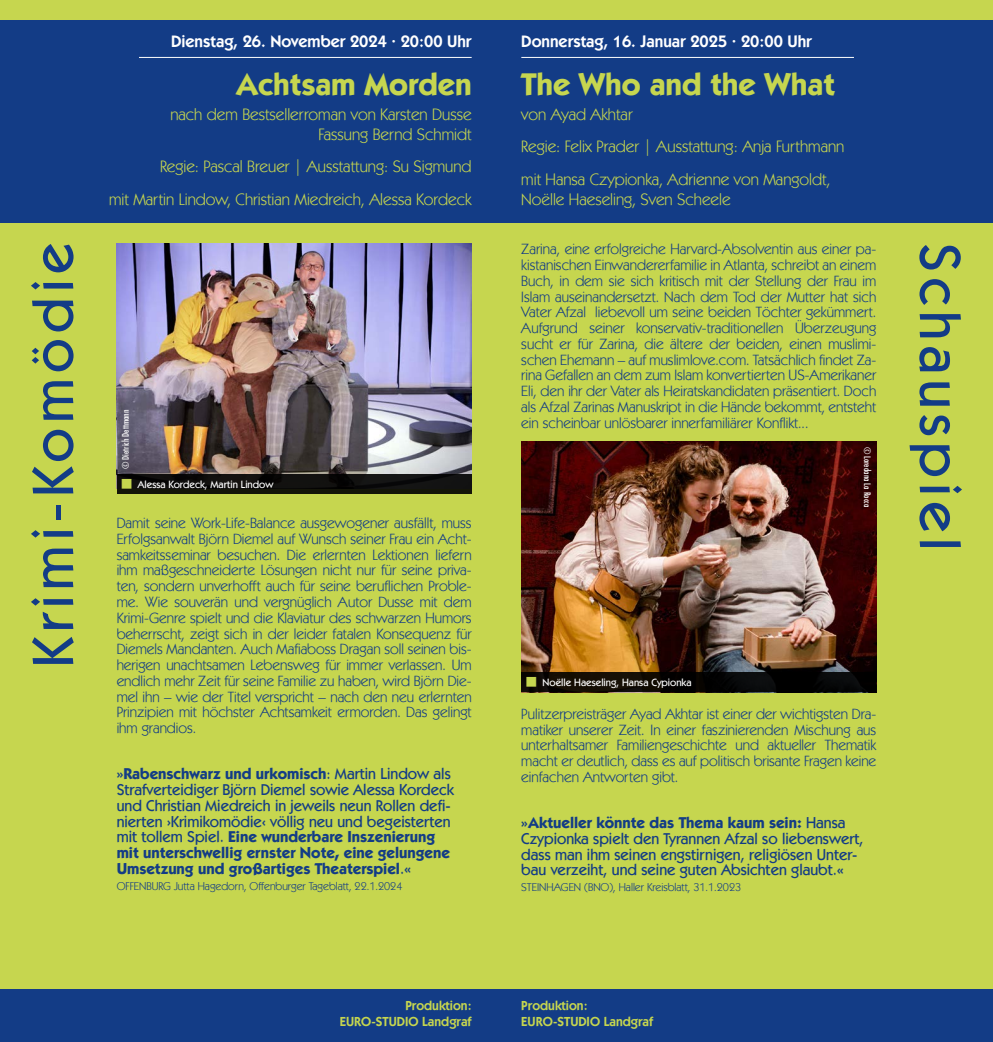
<style>
.page{position:relative;width:993px;height:1042px;background:#fff}
.page>*{position:absolute;margin:0;border:0;box-sizing:border-box;transform-origin:0 0}
.t1{font:500 57.75px "Kabel IT Cby BT";letter-spacing:.1em;color:#133c86}
.t2{font:700 31.5px "Kabel IT Cby BT";color:#c6d64f}
.t3{font:16.62px/32.4px "Kabel IT Cby BT";color:#c6d64f;text-align:right}
.t4{font:600 16.62px "Kabel IT Cby BT";color:#fff}
.t5{font:500 15.75px/15.8px "Kabel IT Cby BT";color:#133c86}
.t6{font:14.88px/15.8px "Kabel IT Cby BT";color:#133c86;text-align:justify}
.t7{font:600 13.12px/15.8px "Kabel IT Cby BT";color:#c6d64f;text-align:right}
.t8{font:11.38px "Kabel IT Cby BT";color:#133c86}
.t9{font:500 10.5px "Kabel IT Cby BT";color:#fff}
.t10{font:500 condensed 8.75px "Futura";color:#fff}
.s1{color:#c6d64f}
.s2{font-weight:700}
</style>
<div class="page">
<div style="left:0;top:0;width:992px;height:1042px;background:#c6d64f"></div>
<div style="left:0;top:20px;width:992px;height:203px;background:#133c86"></div>
<hr style="left:139px;top:57px;width:332px;height:1px;background:#fff">
<hr style="left:521px;top:57px;width:332px;height:1px;background:#fff">
<div style="left:0;top:990px;width:992px;height:52px;background:#133c86"></div>
<img style="left:521px;top:441px;width:355px;height:231px">
<div style="left:521px;top:672px;width:355px;height:20px;background:linear-gradient(to right,#130c03,#000306)"></div>
<img style="left:117px;top:243px;width:354px;height:231px">
<div style="left:117px;top:474px;width:354px;height:20px;background:linear-gradient(to right,#0d0c08,#11120f)"></div>
<p class="t4" style="left:171px;top:31px;width:302px">Dienstag, 26. November 2024 · 20:00 Uhr</p>
<h2 class="t2" style="left:236px;top:64px;width:237px">Achtsam Morden</h2>
<p class="t3" style="left:170px;top:104px;width:303px;line-height:19.9px">nach dem Bestsellerroman von Karsten Dusse<br>Fassung Bernd Schmidt</p>
<p class="t3" style="left:109px;top:150px;width:364px">Regie: Pascal Breuer | Ausstattung: Su Sigmund<br>mit Martin Lindow, Christian Miedreich, Alessa Kordeck</p>
<p class="t4" style="left:521px;top:31px;width:292px">Donnerstag, 16. Januar 2025 · 20:00 Uhr</p>
<h2 class="t2" style="left:521px;top:64px;width:315px">The Who and the What</h2>
<p class="t3" style="left:521px;top:98px;width:324px;text-align:left">von Ayad Akhtar<br>Regie: Felix Prader | Ausstattung: Anja Furthmann mit Hansa Czypionka, Adrienne von Mangoldt,</p>
<p class="t3" style="left:521px;top:182px;width:211px">Noëlle Haeseling, Sven Scheele</p>
<p class="t6" style="left:521px;top:241px;width:356px">Zarina, eine erfolgreiche Harvard-Absolventin aus einer pa&shy;kistanischen Einwandererfamilie in Atlanta, schreibt an einem Buch, in dem sie sich kritisch mit der Stellung der Frau im Islam auseinandersetzt. Nach dem Tod der Mutter hat sich Vater Afzal liebevoll um seine beiden Töchter gekümmert.<br>Aufgrund seiner konservativ-traditionellen Überzeugung sucht er für Zarina, die ältere der beiden, einen muslimi&shy;schen Ehemann – auf muslimlove.com. Tatsächlich findet Za&shy;rina Gefallen an dem zum Islam konvertierten US-Amerikaner Eli, den ihr der Vater als Heiratskandidaten präsentiert. Doch als Afzal Zarinas Manuskript in die Hände bekommt, entsteht ein scheinbar unlösbarer innerfamiliärer Konflikt...</p>
<h1 class="t1" style="left:17px;top:667px;width:426px;rotate:-90deg">Krimi-Komödie</h1>
<h1 class="t1" style="left:975px;top:243px;width:309px;rotate:90deg">Schauspiel</h1>
<p class="t10" style="left:120px;top:469px;width:61px;rotate:-90deg">© Dietrich Dettmann</p>
<p class="t10" style="left:872px;top:446px;width:62px;rotate:90deg">© Loredana La Rocca</p>
<p class="t9" style="left:122px;top:478px;width:153px"><span class="s1">■</span> Alessa Kordeck, Martin Lindow</p>
<p class="t6" style="left:117px;top:515px;width:356px">Damit seine Work-Life-Balance ausgewogener ausfällt, muss Erfolgsanwalt Björn Diemel auf Wunsch seiner Frau ein Acht&shy;samkeitsseminar besuchen. Die erlernten Lektionen liefern ihm maßgeschneiderte Lösungen nicht nur für seine priva&shy;ten, sondern unverhofft auch für seine beruflichen Proble&shy;me. Wie souverän und vergnüglich Autor Dusse mit dem Krimi-Genre spielt und die Klaviatur des schwarzen Humors beherrscht, zeigt sich in der leider fatalen Konsequenz für Diemels Mandanten. Auch Mafiaboss Dragan soll seinen bis&shy;herigen unachtsamen Lebensweg für immer verlassen. Um endlich mehr Zeit für seine Familie zu haben, wird Björn Die&shy;mel ihn – wie der Titel verspricht – nach den neu erlernten Prinzipien mit höchster Achtsamkeit ermorden. Das gelingt ihm grandios.</p>
<p class="t5" style="left:117px;top:766px;width:338px">»<span class="s2">Rabenschwarz und urkomisch</span>: Martin Lindow als Strafverteidiger Björn Diemel sowie Alessa Kordeck und Christian Miedreich in jeweils neun Rollen defi&shy;nierten ›Krimikomödie‹ völlig neu und begeisterten mit tollem Spiel. <span class="s2">Eine wunderbare Inszenierung mit unterschwellig ernster Note, eine gelungene Umsetzung und großartiges Theaterspiel</span>.«</p>
<p class="t8" style="left:117px;top:879px;width:287px">OFFENBURG Jutta Hagedorn, Offenburger Tageblatt, 22.1.2024</p>
<p class="t9" style="left:526px;top:676px;width:167px"><span class="s1">■</span> Noëlle Haeseling, Hansa Cypionka</p>
<p class="t6" style="left:521px;top:705px;width:356px">Pulitzerpreisträger Ayad Akhtar ist einer der wichtigsten Dra&shy;matiker unserer Zeit. In einer faszinierenden Mischung aus unterhaltsamer Familiengeschichte und aktueller Thematik macht er deutlich, dass es auf politisch brisante Fragen keine einfachen Antworten gibt.</p>
<p class="t5" style="left:521px;top:814px;width:344px">»<span class="s2">Aktueller könnte das Thema kaum sein:</span> Hansa Czypionka spielt den Tyrannen Afzal so liebenswert, dass man ihm seinen engstirnigen, religiösen Unter&shy;bau verzeiht, und seine guten Absichten glaubt.«</p>
<p class="t8" style="left:521px;top:880px;width:221px">STEINHAGEN (BNO), Haller Kreisblatt, 31.1.2023</p>
<p class="t7" style="left:339px;top:997px;width:133px">Produktion:<br>EURO-STUDIO Landgraf</p>
<p class="t7" style="left:521px;top:997px;width:133px;text-align:left">Produktion:<br>EURO-STUDIO Landgraf</p>
</div>
